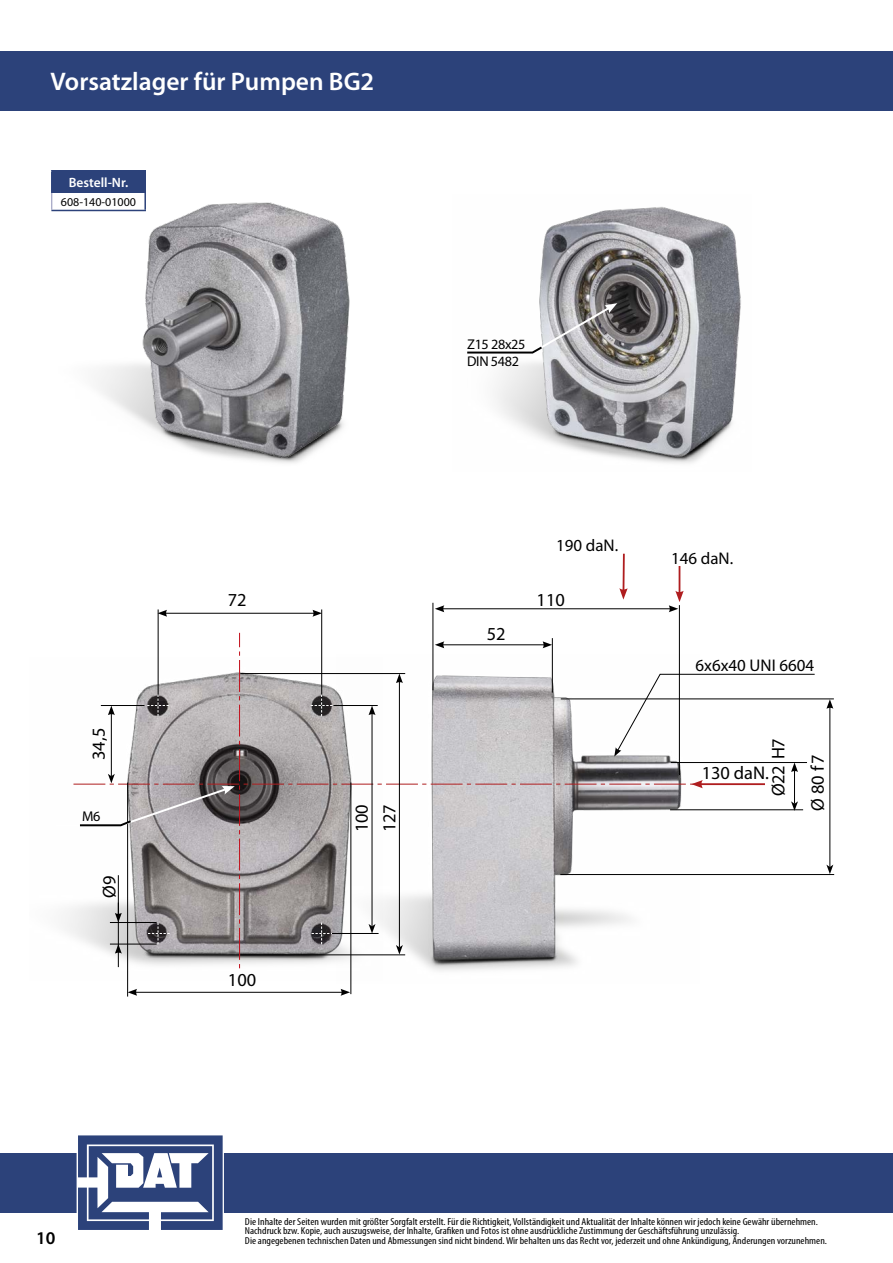
<style>
.page{position:relative;width:893px;height:1263px;background:#fff}
.page>*{position:absolute;margin:0;border:0;box-sizing:border-box;transform-origin:0 0}
.Überschrift_Blauerba{font:600 25.5px "Myriad Pro";color:#fff}
.Artikelbeschreibung{font:18.3px "Myriad Pro";color:#000}
.t1{font:600 18px "Myriad Pro";color:#000}
.Artikelbeschreibung-2{font:16.95px "Myriad Pro";color:#000}
.Artikelbeschreibung-3{font:14.1px "Myriad Pro";letter-spacing:-.025em;color:#000}
.Kopfzeiile_Reider{font:600 13.5px "Myriad Pro";color:#fff}
.Köberzellen{font:12px "Myriad Pro";color:#000}
.t2{font:condensed 10.2px/9.8px "Myriad Pro";color:#000;scale:1.11 1}
</style>
<div class="page">
<div style="left:0;top:51px;width:893px;height:60px;background:#2c427a"></div>
<div style="left:0;top:1153px;width:893px;height:59px;background:#2c427a"></div>
<div style="left:52px;top:171px;width:93px;height:22px;background:#2c427a"></div>
<hr style="left:51px;top:172px;width:2px;height:21px;background:#2c427a">
<hr style="left:51px;top:170px;width:95px;height:2px;background:#2c427a">
<hr style="left:144px;top:172px;width:2px;height:21px;background:#2c427a">
<hr style="left:51px;top:210px;width:95px;height:1px;background:#2c427a">
<svg style="left:51px;top:193px;width:1px;height:17px"></svg>
<img style="left:59px;top:194px;width:291px;height:269px">
<img style="left:495px;top:207px;width:246px;height:257px">
<hr style="left:158px;top:609px;width:1px;height:93px;background:#000">
<hr style="left:127px;top:783px;width:1px;height:213px;background:#000">
<hr style="left:321px;top:609px;width:1px;height:93px;background:#000">
<hr style="left:350px;top:783px;width:1px;height:211px;background:#000">
<hr style="left:433px;top:603px;width:1px;height:87px;background:#000">
<hr style="left:679px;top:605px;width:1px;height:170px;background:#000">
<hr style="left:829px;top:706px;width:1px;height:161px;background:#000">
<svg style="left:826px;top:864px;width:7px;height:10px"></svg>
<svg style="left:826px;top:699px;width:7px;height:10px"></svg>
<hr style="left:165px;top:613px;width:150px;height:1px;background:#000">
<svg style="left:158px;top:610px;width:9px;height:7px"></svg>
<svg style="left:312px;top:610px;width:10px;height:7px"></svg>
<hr style="left:135px;top:992px;width:208px;height:1px;background:#000">
<svg style="left:128px;top:989px;width:9px;height:7px"></svg>
<svg style="left:341px;top:989px;width:9px;height:7px"></svg>
<hr style="left:442px;top:608px;width:229px;height:1px;background:#000">
<svg style="left:435px;top:605px;width:9px;height:7px"></svg>
<hr style="left:561px;top:698px;width:273px;height:1px;background:#000">
<hr style="left:560px;top:874px;width:274px;height:1px;background:#000">
<svg style="left:669px;top:566px;width:15px;height:46px"></svg>
<hr style="left:623px;top:554px;width:2px;height:37px;background:#af1d1f">
<svg style="left:619px;top:588px;width:9px;height:12px"></svg>
<svg style="left:467px;top:303px;width:150px;height:51px"></svg>
<svg style="left:64px;top:633px;width:751px;height:335px"></svg>
<hr style="left:240px;top:673px;width:165px;height:1px;background:#000">
<div style="left:77px;top:1134px;width:147px;height:97px;border:3px solid #fff"></div>
<svg style="left:78px;top:1135px;width:145px;height:95px"></svg>
<p class="Überschrift_Blauerba" style="left:51px;top:66px;width:325px">Vorsatzlager für Pumpen BG2</p>
<p class="Kopfzeiile_Reider" style="left:69px;top:174px;width:61px">Bestell-Nr.</p>
<p class="Köberzellen" style="left:61px;top:195px;width:77px">608-140-01000</p>
<p class="Artikelbeschreibung" style="left:87px;top:760px;width:34px;rotate:-90deg">34,5</p>
<p class="Artikelbeschreibung-3" style="left:82px;top:808px;width:20px">M6</p>
<p class="Artikelbeschreibung" style="left:98px;top:898px;width:24px;rotate:-90deg">Ø9</p>
<h3 class="t1" style="left:36px;top:1226px;width:21px">10</h3>
<p class="Artikelbeschreibung" style="left:228px;top:588px;width:20px">72</p>
<p class="Artikelbeschreibung" style="left:228px;top:969px;width:30px">100</p>
<p class="Artikelbeschreibung" style="left:350px;top:832px;width:30px;rotate:-90deg">100</p>
<p class="Artikelbeschreibung" style="left:378px;top:832px;width:30px;rotate:-90deg">127</p>
<p class="Artikelbeschreibung-3" style="left:467px;top:335px;width:60px">Z15 28x25</p>
<p class="Artikelbeschreibung-3" style="left:467px;top:353px;width:53px">DIN 5482</p>
<p class="Artikelbeschreibung" style="left:487px;top:623px;width:20px">52</p>
<p class="Artikelbeschreibung-2" style="left:556px;top:534px;width:64px">190 daN.</p>
<p class="Artikelbeschreibung" style="left:537px;top:588px;width:30px">110</p>
<p class="Artikelbeschreibung-2" style="left:671px;top:548px;width:64px">146 daN.</p>
<p class="Artikelbeschreibung-2" style="left:695px;top:655px;width:120px">6x6x40 UNI 6604</p>
<p class="Artikelbeschreibung" style="left:767px;top:796px;width:59px;rotate:-90deg">Ø22 H7</p>
<p class="Artikelbeschreibung" style="left:702px;top:762px;width:69px">130 daN.</p>
<p class="Artikelbeschreibung" style="left:806px;top:811px;width:57px;rotate:-90deg">Ø 80 f7</p>
<p class="t2" style="left:245px;top:1216px;width:526px">Die Inhalte der Seiten wurden mit größter Sorgfalt erstellt. Für die Richtigkeit, Vollständigkeit und Aktualität der Inhalte können wir jedoch keine Gewähr übernehmen.<br>Nachdruck bzw. Kopie, auch auszugsweise, der Inhalte, Grafiken und Fotos ist ohne ausdrückliche Zustimmung der Geschäftsführung unzulässig.<br>Die angegebenen technischen Daten und Abmessungen sind nicht bindend. Wir behalten uns das Recht vor, jederzeit und ohne Ankündigung, Änderungen vorzunehmen.</p>
</div>
